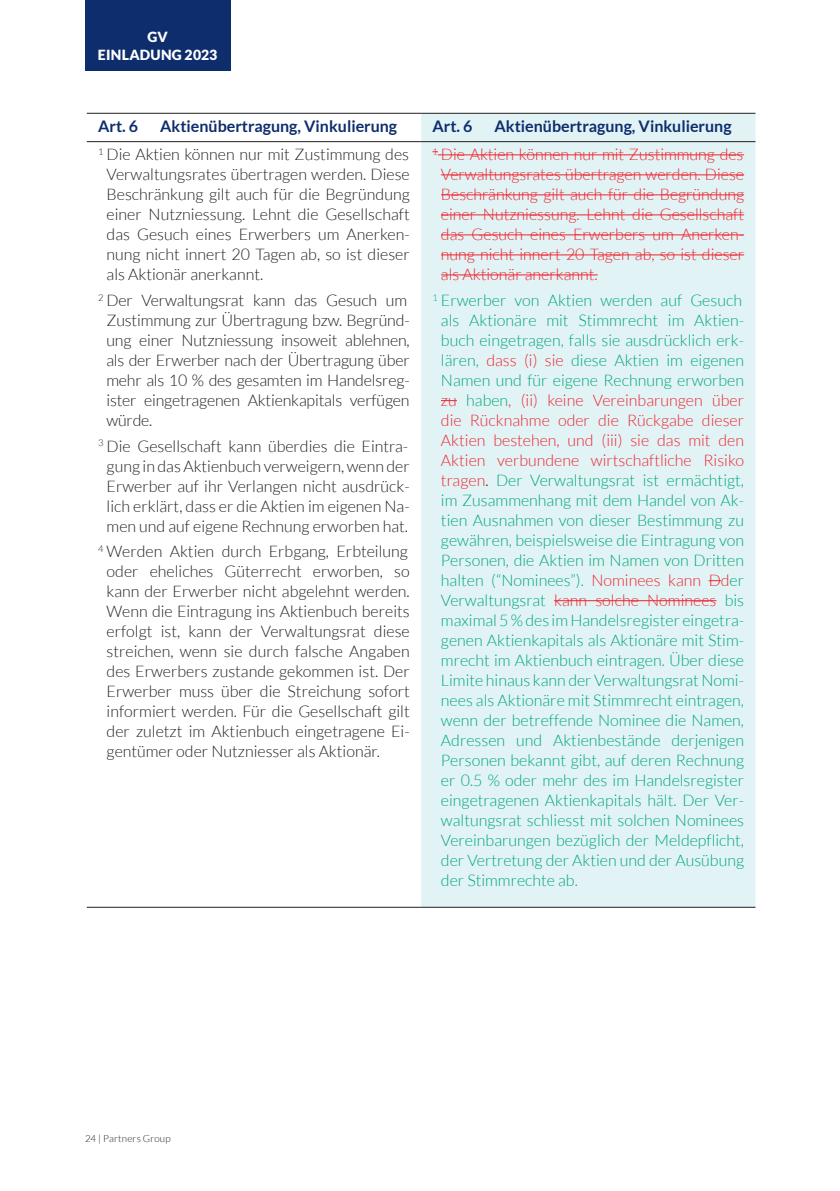
<style>
.page{position:relative;width:840px;height:1191px;background:#fff}
.page>*{position:absolute;margin:0;border:0;box-sizing:border-box;transform-origin:0 0}
.t1{font:300 16px/20px "Lato";color:#00a777}
.t2{font:300 16px/20px "Lato";color:#231f20;text-align:justify}
.t3{font:300 16px/20px "Lato";color:#ee2530;text-align:justify}
.t4{font:700 16px "Lato";color:#0e2d6d}
.t5{font:900 14px/17.8px "Lato";letter-spacing:.015em;color:#fff;text-align:center}
.t6{font:300 9.8px "Lato";letter-spacing:.02em;color:#231f20}
.s1{color:#ee2530}
.s2{color:#231f20}
</style>
<div class="page">
<div style="left:85px;top:0;width:145px;height:71px;background:#0e2d6d"></div>
<div style="left:421px;top:114px;width:334px;height:792px;background:#e2f3f5"></div>
<hr style="left:87px;top:113px;width:334px;height:1px;background:#231f20">
<hr style="left:421px;top:113px;width:334px;height:1px;background:#231f20">
<hr style="left:87px;top:141px;width:334px;height:1px;background:#231f20">
<hr style="left:421px;top:141px;width:334px;height:1px;background:#231f20">
<hr style="left:87px;top:906px;width:334px;height:1px;background:#231f20">
<hr style="left:421px;top:906px;width:334px;height:1px;background:#231f20">
<hr style="left:437px;top:154px;width:306px;height:1px;background:#ee2530">
<hr style="left:440px;top:174px;width:303px;height:1px;background:#ee2530">
<hr style="left:440px;top:194px;width:303px;height:1px;background:#ee2530">
<hr style="left:440px;top:214px;width:303px;height:1px;background:#ee2530">
<hr style="left:440px;top:234px;width:303px;height:1px;background:#ee2530">
<hr style="left:440px;top:254px;width:303px;height:1px;background:#ee2530">
<hr style="left:440px;top:274px;width:157px;height:1px;background:#ee2530">
<svg style="left:440px;top:400px;width:16px;height:1px"></svg>
<svg style="left:708px;top:580px;width:12px;height:1px"></svg>
<hr style="left:554px;top:600px;width:162px;height:1px;background:#ee2530">
<p class="t5" style="left:98px;top:28px;width:121px">GV<br>EINLADUNG 2023</p>
<p class="t4" style="left:98px;top:117px;width:42px">Art. 6</p>
<p class="t4" style="left:160px;top:117px;width:238px">Aktienübertragung, Vinkulierung</p>
<p class="t4" style="left:432px;top:117px;width:42px">Art. 6</p>
<p class="t4" style="left:494px;top:117px;width:238px">Aktienübertragung, Vinkulierung</p>
<p class="t2" style="left:107px;top:144px;width:304px;text-indent:-8px"><sup>1</sup> Die Aktien können nur mit Zustimmung des Verwaltungsrates übertragen werden. Diese Beschränkung gilt auch für die Begründung einer Nutzniessung. Lehnt die Gesellschaft das Gesuch eines Erwerbers um Anerken&shy;nung nicht innert 20 Tagen ab, so ist dieser als Aktionär anerkannt.</p>
<p class="t2" style="left:106px;top:290px;width:305px;text-align:left;text-indent:-8px"><sup>2</sup> Der Verwaltungsrat kann das Gesuch um Zustimmung zur Übertragung bzw. Begründ&shy;ung einer Nutzniessung insoweit ablehnen, als der Erwerber nach der Übertragung über mehr als 10 % des gesamten im Handelsreg&shy;ister eingetragenen Aktienkapitals verfügen würde.</p>
<p class="t2" style="left:98px;top:436px;width:313px;text-align:center"><sup>3</sup> Die Gesellschaft kann überdies die Eintra&shy;gung in das Aktienbuch verweigern, wenn der Erwerber auf ihr Verlangen nicht ausdrück&shy;lich erklärt, dass er die Aktien im eigenen Na&shy;men und auf eigene Rechnung erworben hat.</p>
<p class="t2" style="left:107px;top:541px;width:304px;text-indent:-8px"><sup>4</sup> Werden Aktien durch Erbgang, Erbteilung oder eheliches Güterrecht erworben, so kann der Erwerber nicht abgelehnt werden.<br>Wenn die Eintragung ins Aktienbuch bereits erfolgt ist, kann der Verwaltungsrat diese streichen, wenn sie durch falsche Angaben des Erwerbers zustande gekommen ist. Der Erwerber muss über die Streichung sofort informiert werden. Für die Gesellschaft gilt der zuletzt im Aktienbuch eingetragene Ei&shy;gentümer oder Nutzniesser als Aktionär.</p>
<p class="t3" style="left:440px;top:144px;width:304px;text-indent:-8px"><sup>1</sup> Die Aktien können nur mit Zustimmung des Verwaltungsrates übertragen werden. Diese Beschränkung gilt auch für die Begründung einer Nutzniessung. Lehnt die Gesellschaft das Gesuch eines Erwerbers um Anerken&shy;nung nicht innert 20 Tagen ab, so ist dieser als Aktionär anerkannt.</p>
<p class="t1" style="left:440px;top:290px;width:304px;text-indent:-8px"><sup>1</sup> Erwerber von Aktien werden auf Gesuch als Aktionäre mit Stimmrecht im Aktien&shy;buch eingetragen, falls sie ausdrücklich erk&shy;lären, <span class="s1">dass (i) sie</span> diese Aktien im eigenen Namen und für eigene Rechnung erworben <span class="s1">zu</span> haben<span class="s1">, (ii) keine Vereinbarungen über die Rücknahme oder die Rückgabe dieser Aktien bestehen, und (iii) sie das mit den Aktien verbundene wirtschaftliche Risiko tragen</span><span class="s2">.</span> Der Verwaltungsrat ist ermächtigt, im Zusammenhang mit dem Handel von Ak&shy;tien Ausnahmen von dieser Bestimmung zu gewähren, beispielsweise die Eintragung von Personen, die Aktien im Namen von Dritten halten (“Nominees”). <span class="s1">Nominees kann Dd</span>er Verwaltungsrat <span class="s1">kann solche Nominees</span> bis maximal 5 % des im Handelsregister eingetra&shy;genen Aktienkapitals als Aktionäre mit Stim&shy;mrecht im Aktienbuch eintragen. Über diese Limite hinaus kann der Verwaltungsrat Nomi&shy;nees als Aktionäre mit Stimmrecht eintragen, wenn der betreffende Nominee die Namen, Adressen und Aktienbestände derjenigen Personen bekannt gibt, auf deren Rechnung er 0.5 % oder mehr des im Handelsregister eingetragenen Aktienkapitals hält. Der Ver&shy;waltungsrat schliesst mit solchen Nominees Vereinbarungen bezüglich der Meldepflicht, der Vertretung der Aktien und der Ausübung der Stimmrechte ab.</p>
<p class="t6" style="left:85px;top:1133px;width:87px">24 | Partners Group</p>
</div>
